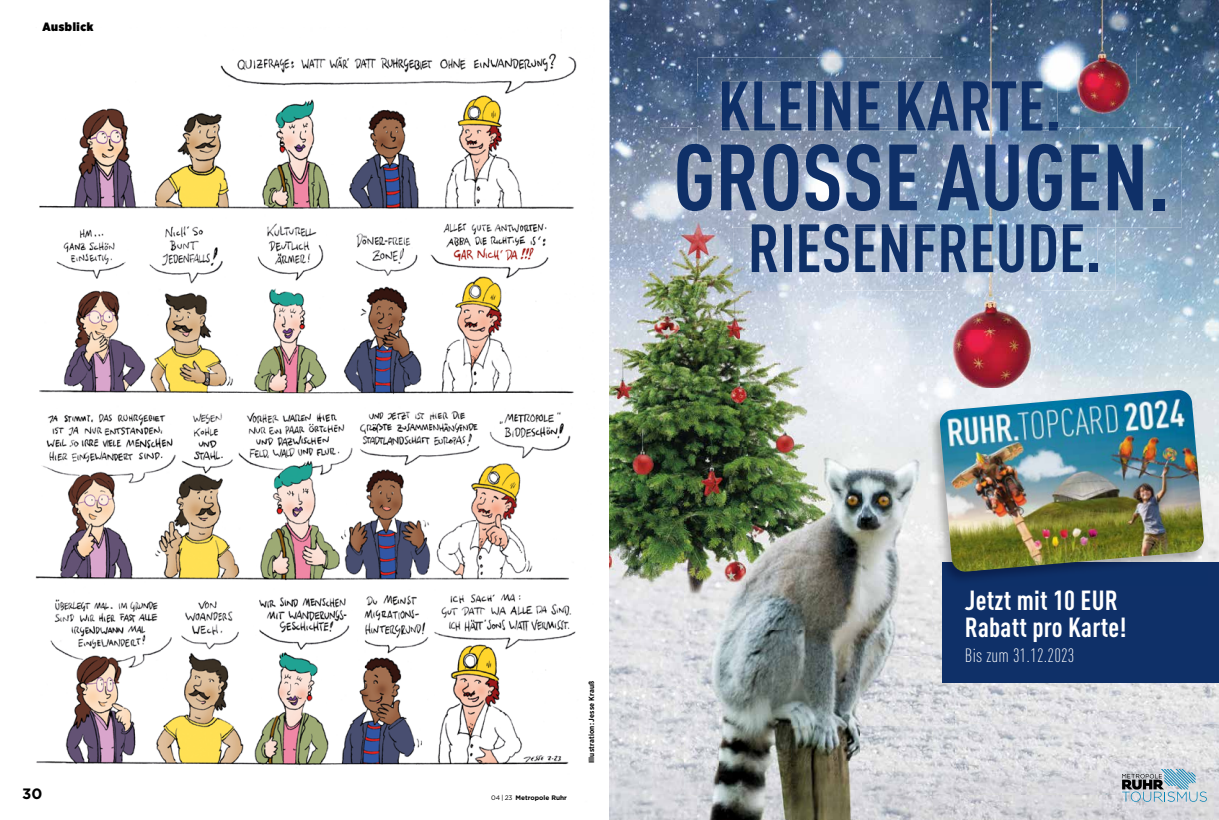
<style>
.page{position:relative;width:1219px;height:820px;background:#fff}
.page>*{position:absolute;margin:0;border:0;box-sizing:border-box;transform-origin:0 0}
.t1{font:700 92.3px "DIN Cond";color:#0f3068}
.t2{font:700 69.1px "DIN Cond";color:#0f3068}
.t3{font:700 66.9px "DIN Cond";color:#0f3068}
.t4{font:700 27.3px/27.3px "DIN Cond";letter-spacing:.01em;color:#fff}
.t5{font:300 19px "DIN Cond";letter-spacing:.01em;color:#fff}
.t6{font:700 15px "Gotham";color:#000}
.t7{font:900 12px "Gotham Narrow";letter-spacing:.05em;color:#000}
.t8{font:700 7.5px "Gotham Narrow";letter-spacing:.02em;color:#000}
.t9{font:700 6.5px "Gotham";color:#000}
.s1{font-weight:400}
</style>
<div class="page">
<img style="left:35px;top:30px;width:542px;height:736px">
<svg style="left:160px;top:429px;width:4px;height:5px"></svg>
<img style="left:609px;top:0;width:610px;height:331px">
<img style="left:1166px;top:331px;width:53px;height:71px">
<img style="left:1041px;top:331px;width:125px;height:57px">
<img style="left:841px;top:331px;width:102px;height:71px">
<img style="left:1207px;top:402px;width:12px;height:159px">
<img style="left:932px;top:584px;width:24px;height:235px">
<img style="left:609px;top:629px;width:181px;height:190px">
<img style="left:956px;top:682px;width:263px;height:137px">
<div style="left:943px;top:561px;width:276px;height:121px;background:#0f3068"></div>
<img style="left:928px;top:388px;width:279px;height:65px">
<img style="left:932px;top:453px;width:275px;height:66px">
<img style="left:932px;top:519px;width:11px;height:65px">
<img style="left:949px;top:561px;width:258px;height:18px">
<img style="left:939px;top:390px;width:265px;height:182px">
<img style="left:943px;top:0;width:98px;height:81px">
<img style="left:943px;top:290px;width:98px;height:104px">
<img style="left:609px;top:210px;width:124px;height:70px">
<img style="left:609px;top:280px;width:131px;height:51px">
<img style="left:740px;top:290px;width:101px;height:157px">
<img style="left:638px;top:331px;width:102px;height:132px">
<img style="left:609px;top:331px;width:29px;height:298px">
<img style="left:638px;top:463px;width:46px;height:166px">
<img style="left:698px;top:58px;width:245px;height:34px">
<img style="left:1041px;top:58px;width:29px;height:34px">
<img style="left:698px;top:92px;width:24px;height:35px">
<img style="left:1057px;top:92px;width:23px;height:35px">
<img style="left:722px;top:81px;width:335px;height:46px">
<img style="left:733px;top:206px;width:382px;height:84px">
<img style="left:752px;top:224px;width:345px;height:48px">
<img style="left:660px;top:127px;width:174px;height:83px">
<img style="left:834px;top:154px;width:207px;height:52px">
<img style="left:1041px;top:127px;width:141px;height:100px">
<img style="left:660px;top:210px;width:181px;height:17px">
<img style="left:698px;top:127px;width:382px;height:27px">
<img style="left:943px;top:130px;width:98px;height:24px">
<img style="left:722px;top:127px;width:335px;height:3px">
<img style="left:943px;top:206px;width:98px;height:21px">
<img style="left:752px;top:224px;width:89px;height:3px">
<svg style="left:1122px;top:768px;width:85px;height:33px;background:#a3b4bd"></svg>
<img style="left:861px;top:447px;width:67px;height:70px">
<img style="left:841px;top:447px;width:20px;height:174px">
<img style="left:861px;top:517px;width:71px;height:302px">
<img style="left:790px;top:621px;width:71px;height:198px">
<img style="left:928px;top:447px;width:4px;height:137px">
<img style="left:684px;top:447px;width:157px;height:182px">
<img style="left:1070px;top:0;width:66px;height:85px">
<img style="left:1080px;top:85px;width:56px;height:32px">
<img style="left:1070px;top:58px;width:10px;height:59px">
<p class="t7" style="left:43px;top:18px;width:53px">Ausblick</p>
<p class="t6" style="left:22px;top:783px;width:22px">30</p>
<h2 class="t2" style="left:718px;top:64px;width:345px">KLEINE KARTE.</h2>
<h1 class="t1" style="left:673px;top:121px;width:498px">GROSSE AUGEN.</h1>
<h3 class="t3" style="left:748px;top:207px;width:355px">RIESENFREUDE.</h3>
<p class="t9" style="left:491px;top:792px;width:77px"><span class="s1">04 | 23</span> Metropole Ruhr</p>
<p class="t8" style="left:587px;top:763px;width:84px;rotate:-90deg">Illustration: Jesse Krauß</p>
<p class="t4" style="left:965px;top:585px;width:163px">Jetzt mit 10 EUR<br>Rabatt pro Karte!</p>
<p class="t5" style="left:965px;top:644px;width:111px">Bis zum 31.12.2023</p>
</div>
